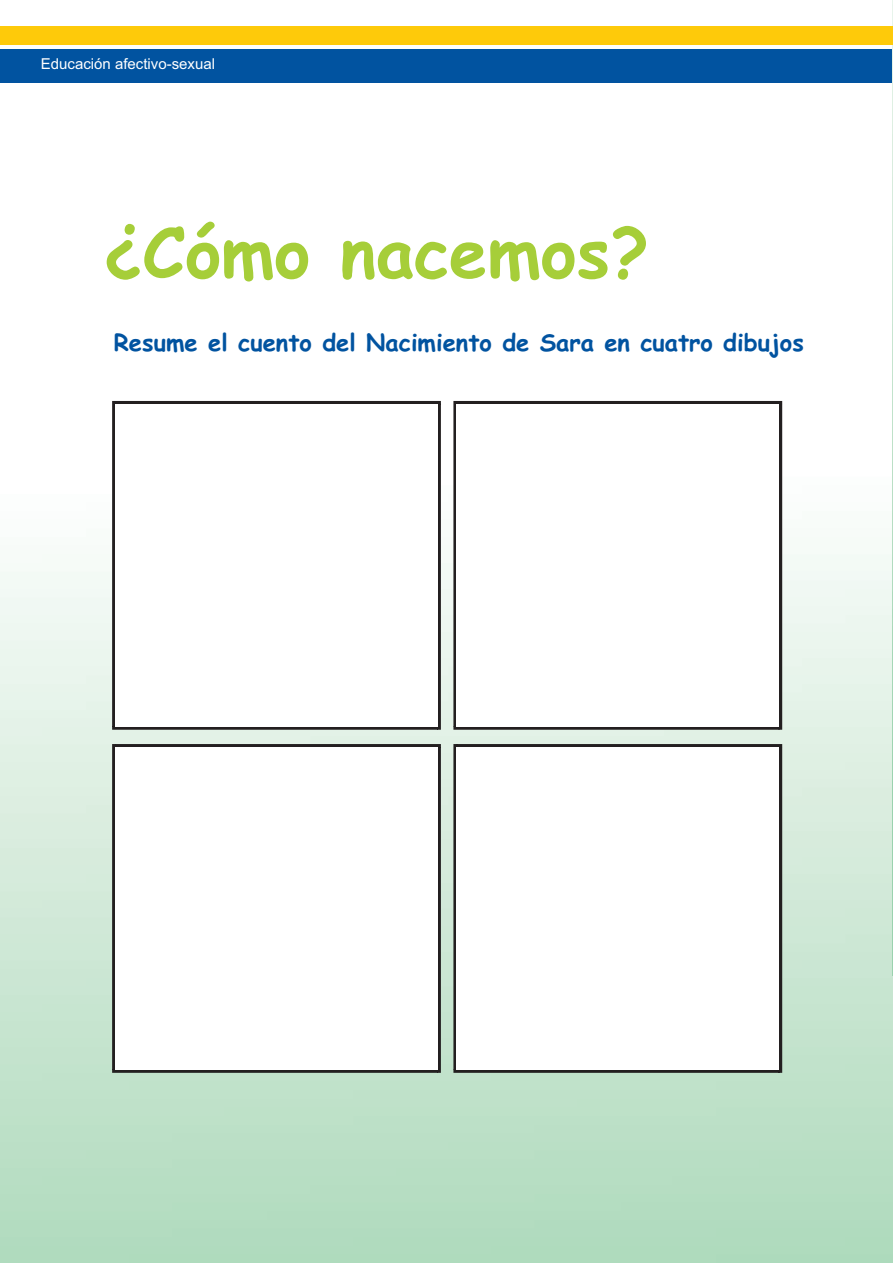
<style>
.page{position:relative;width:893px;height:1263px;background:#fff}
.page>*{position:absolute;margin:0;border:0;box-sizing:border-box;transform-origin:0 0}
.t1{font:700 68.55px "Comic Sans MS";color:#a6ce39}
.t2{font:700 23.7px "Comic Sans MS";color:#0153a0}
.t3{font:15px "Arial";color:#fff}
</style>
<div class="page">
<img style="left:892px;top:0;width:1px;height:975px">
<div style="left:0;top:49px;width:892px;height:34px;background:#0153a0"></div>
<div style="left:0;top:26px;width:893px;height:19px;background:#feca0a"></div>
<svg style="left:112px;top:401px;width:329px;height:329px;background:#2b2728"></svg>
<div style="left:115px;top:404px;width:323px;height:323px;background:#fff"></div>
<svg style="left:112px;top:744px;width:329px;height:329px;background:#292626"></svg>
<div style="left:115px;top:747px;width:323px;height:323px;background:#fff"></div>
<svg style="left:453px;top:401px;width:329px;height:329px;background:#2e2b2c"></svg>
<div style="left:456px;top:404px;width:323px;height:323px;background:#fff"></div>
<svg style="left:453px;top:744px;width:329px;height:329px;background:#2c2929"></svg>
<div style="left:456px;top:747px;width:323px;height:323px;background:#fff"></div>
<p class="t3" style="left:41px;top:58px;width:176px">Educación afectivo-sexual</p>
<h1 class="t1" style="left:104px;top:222px;width:546px">¿Cómo nacemos?</h1>
<p class="t2" style="left:114px;top:332px;width:692px">Resume el cuento del Nacimiento de Sara en cuatro dibujos</p>
</div>
